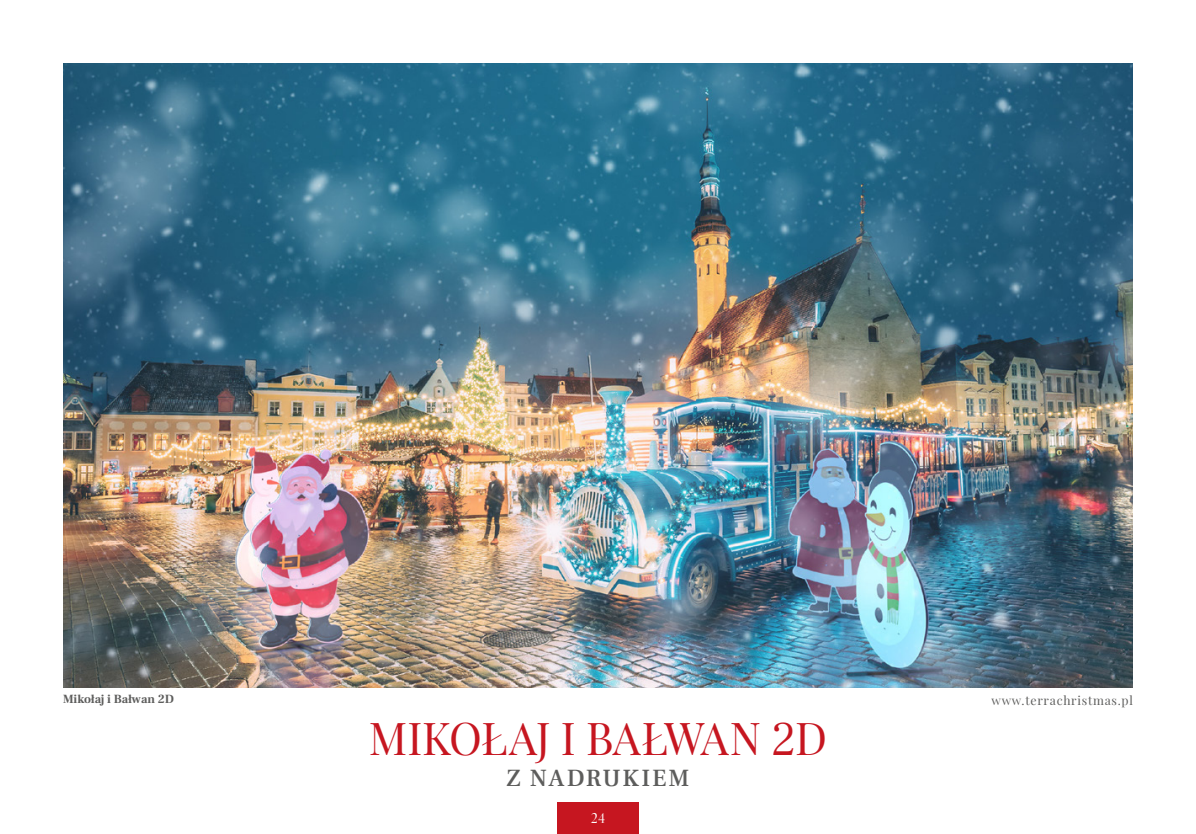
<style>
.page{position:relative;width:1196px;height:834px;background:#fff}
.page>*{position:absolute;margin:0;border:0;box-sizing:border-box;transform-origin:0 0}
.t1{font:44.27px "Playfair Display";letter-spacing:-.005em;color:#c61620}
.t2{font:500 24.15px "Frank Ruhl Libre";letter-spacing:.075em;color:#5d5d5c}
.t3{font:14px "Libre Caslon Display";color:#fff}
.t4{font:12.25px "Playfair Display";letter-spacing:.06em;color:#5d5d5c}
.t5{font:700 12.25px "Frank Ruhl Libre";color:#5d5d5c}
.s1{font-family:"Frank Ruhl Libre";font-weight:300;font-size:47.25px}
</style>
<div class="page">
<div style="left:557px;top:802px;width:81px;height:31px;background:#c61620"></div>
<img style="left:63px;top:63px;width:1070px;height:624px">
<p class="t5" style="left:63px;top:691px;width:113px">Mikołaj i Bałwan 2D</p>
<p class="t4" style="left:991px;top:690px;width:143px">www.terrachristmas.pl</p>
<h1 class="t1" style="left:369px;top:703px;width:459px">MIKOŁAJ I BAŁWAN <span class="s1">2</span>D</h1>
<h2 class="t2" style="left:506px;top:763px;width:184px">Z NADRUKIEM</h2>
<p class="t3" style="left:591px;top:809px;width:16px">24</p>
</div>
